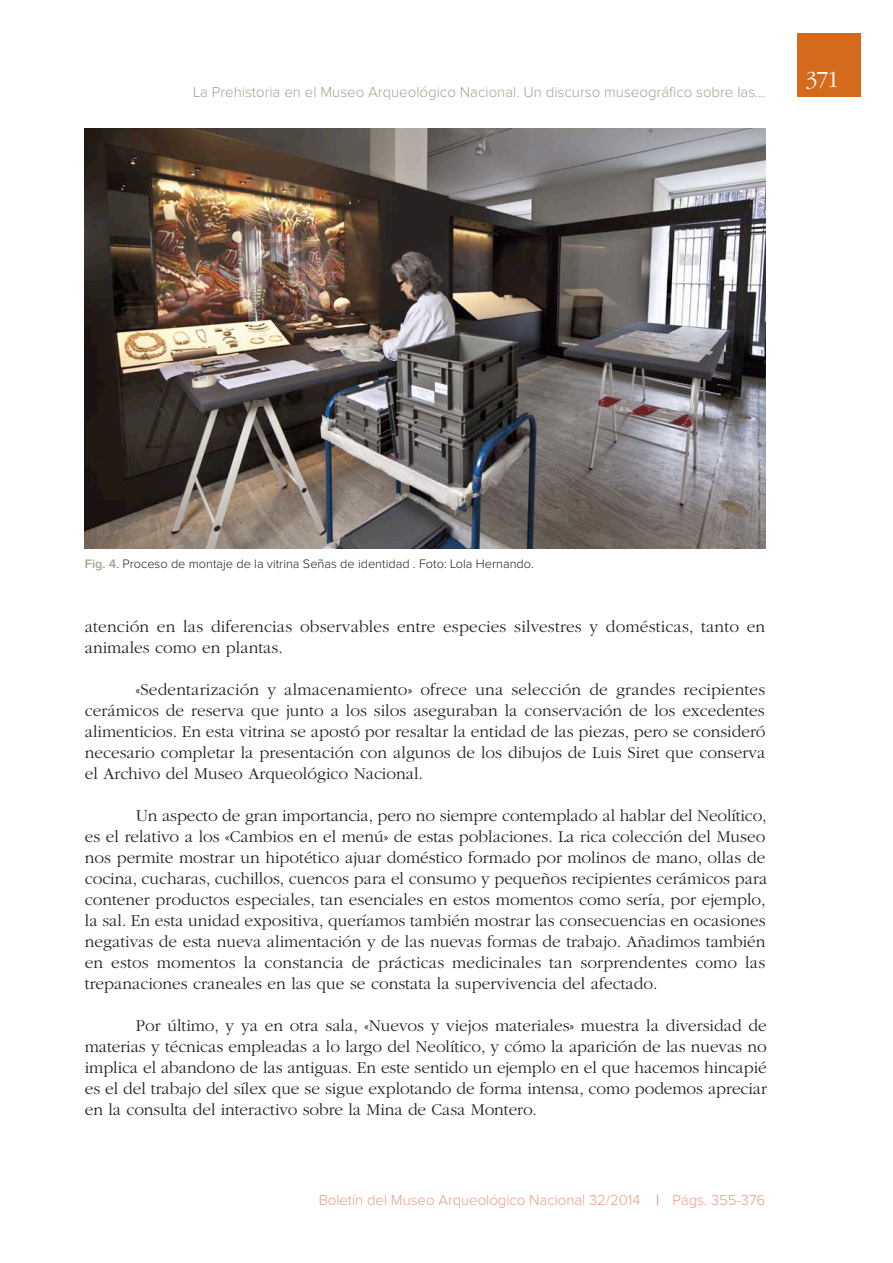
<style>
.page{position:relative;width:893px;height:1263px;background:#fff}
.page>*{position:absolute;margin:0;border:0;box-sizing:border-box;transform-origin:0 0}
.t1{font:300 24px "ITC Garamond Std";color:#fff}
.t2{font:300 17.25px/21px "ITC Garamond Std";color:#232021}
.t3{font:300 15px "Proxima Nova";color:#a8a38e}
.t4{font:300 15px "Proxima Nova";letter-spacing:-.005em;color:#ec9e84}
.t5{font:300 12.75px "Proxima Nova";color:#232021}
.s1{font-weight:600;color:#a8a38e}
.s2{color:#e05517}
</style>
<div class="page">
<div style="left:797px;top:33px;width:64px;height:64px;background:#d36a1c"></div>
<img style="left:85px;top:128px;width:680px;height:420px">
<p class="t3" style="left:193px;top:85px;width:573px">La Prehistoria en el Museo Arqueológico Nacional. Un discurso museográfico sobre las…</p>
<h1 class="t1" style="left:805px;top:70px;width:35px">371</h1>
<p class="t5" style="left:85px;top:558px;width:450px"><span class="s1">Fig. 4</span>. Proceso de montaje de la vitrina Señas de identidad . Foto: Lola Hernando.</p>
<p class="t2" style="left:85px;top:618px;width:682px">atención en las diferencias observables entre especies silvestres y domésticas, tanto en animales como en plantas.</p>
<p class="t2" style="left:85px;top:681px;width:682px;text-align:justify;text-indent:51px">«Sedentarización y almacenamiento» ofrece una selección de grandes recipientes cerámicos de reserva que junto a los silos aseguraban la conservación de los excedentes alimenticios. En esta vitrina se apostó por resaltar la entidad de las piezas, pero se consideró necesario completar la presentación con algunos de los dibujos de Luis Siret que conserva el Archivo del Museo Arqueológico Nacional.</p>
<p class="t2" style="left:85px;top:807px;width:684px;text-indent:51px">Un aspecto de gran importancia, pero no siempre contemplado al hablar del Neolítico, es el relativo a los «Cambios en el menú» de estas poblaciones. La rica colección del Museo nos permite mostrar un hipotético ajuar doméstico formado por molinos de mano, ollas de cocina, cucharas, cuchillos, cuencos para el consumo y pequeños recipientes cerámicos para contener productos especiales, tan esenciales en estos momentos como sería, por ejemplo, la sal. En esta unidad expositiva, queríamos también mostrar las consecuencias en ocasiones negativas de esta nueva alimentación y de las nuevas formas de trabajo. Añadimos también en estos momentos la constancia de prácticas medicinales tan sorprendentes como las trepanaciones craneales en las que se constata la supervivencia del afectado.</p>
<p class="t2" style="left:85px;top:1017px;width:683px;text-align:justify;text-indent:51px">Por último, y ya en otra sala, «Nuevos y viejos materiales» muestra la diversidad de materias y técnicas empleadas a lo largo del Neolítico, y cómo la aparición de las nuevas no implica el abandono de las antiguas. En este sentido un ejemplo en el que hacemos hincapié es el del trabajo del sílex que se sigue explotando de forma intensa, como podemos apreciar en la consulta del interactivo sobre la Mina de Casa Montero.</p>
<p class="t4" style="left:319px;top:1193px;width:448px">Boletín del Museo Arqueológico Nacional 32/2014 <span class="s2">|</span> Págs. 355-376</p>
</div>
